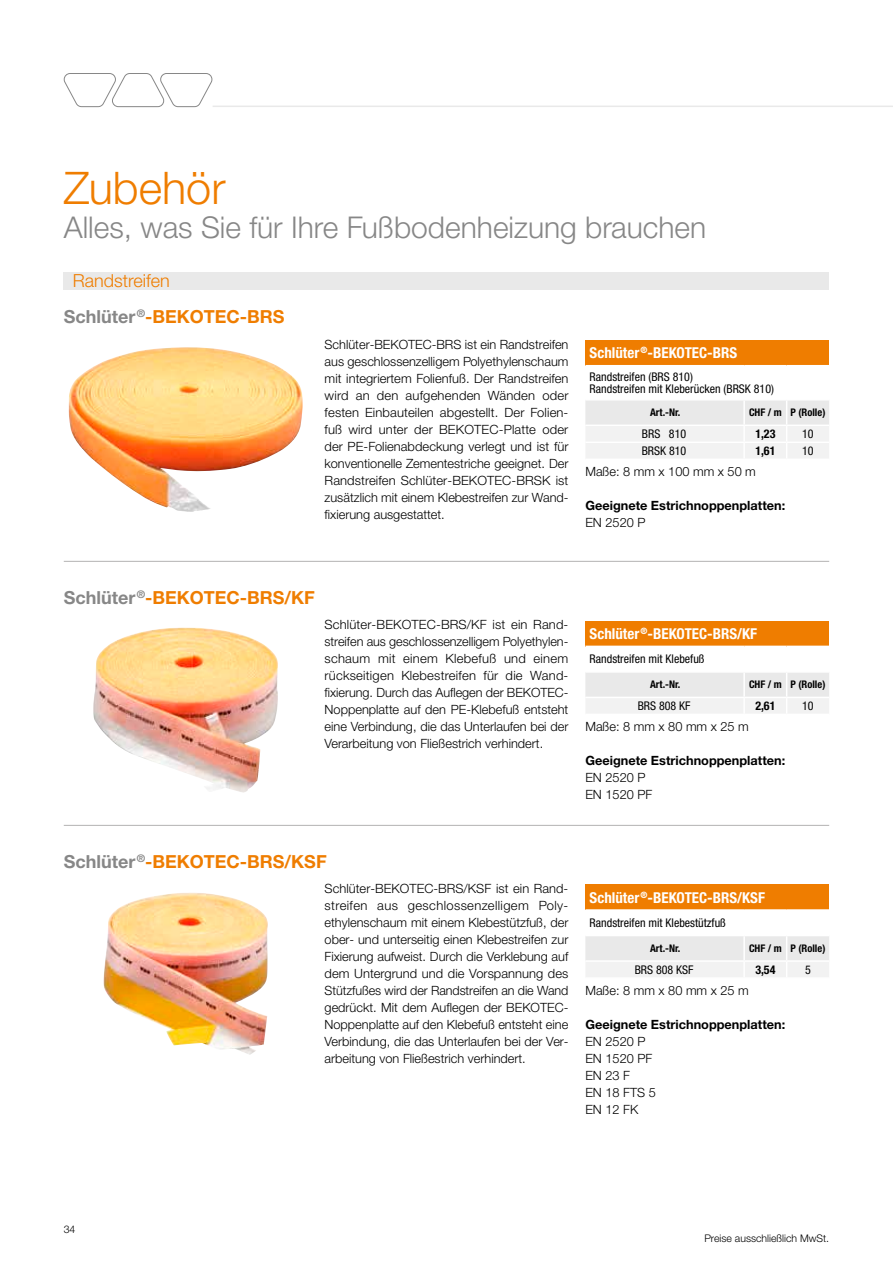
<style>
.page{position:relative;width:893px;height:1263px;background:#fff}
.page>*{position:absolute;margin:0;border:0;box-sizing:border-box;transform-origin:0 0}
.t1{font:300 45px "Helvetica Neue LTW1 G";color:#ef7d00}
.t2{font:300 30px "Helvetica Neue LTW1 G";color:#878787}
.t3{font:700 18px "Helvetica Neue LTW1 G";color:#ef7d00}
.t4{font:300 18px "Helvetica Neue LTW1 G";color:#ef7d00}
.t5{font:700 condensed 15px "Helvetica Neue LTW1 G";color:#fff}
.t6{font:300 12.75px/17px "Helvetica Neue LTW1 G";color:#000;text-align:justify}
.t7{font:700 12.75px "Helvetica Neue LTW1 G";color:#000}
.t8{font:condensed 12px/12.8px "Helvetica Neue LTW1 G";color:#000}
.t9{font:700 condensed 12px "Helvetica Neue LTW1 G";color:#000}
.t10{font:700 condensed 10.5px "Helvetica Neue LTW1 G";color:#000}
.t11{font:300 10.5px "Helvetica Neue LTW1 G";color:#000}
.s1{color:#878787}
</style>
<div class="page">
<svg style="left:64px;top:73px;width:148px;height:34px"></svg>
<hr style="left:213px;top:106px;width:680px;height:1px;background:#e9e9e9">
<img style="left:69px;top:347px;width:234px;height:165px">
<div style="left:64px;top:272px;width:765px;height:17px;background:#e9e9e9"></div>
<div style="left:585px;top:340px;width:244px;height:26px;background:#ef7d00"></div>
<hr style="left:585px;top:365px;width:159px;height:1px;background:#fff">
<hr style="left:744px;top:365px;width:43px;height:1px;background:#fff">
<hr style="left:787px;top:365px;width:42px;height:1px;background:#fff">
<svg style="left:585px;top:400px;width:244px;height:58px"></svg>
<img style="left:93px;top:631px;width:185px;height:162px">
<div style="left:585px;top:621px;width:244px;height:25px;background:#ef7d00"></div>
<svg style="left:585px;top:673px;width:244px;height:40px"></svg>
<img style="left:103px;top:893px;width:165px;height:162px">
<div style="left:585px;top:884px;width:244px;height:26px;background:#ef7d00"></div>
<hr style="left:585px;top:909px;width:159px;height:2px;background:#fff">
<hr style="left:744px;top:909px;width:43px;height:2px;background:#fff">
<hr style="left:787px;top:909px;width:42px;height:2px;background:#fff">
<svg style="left:585px;top:936px;width:244px;height:41px"></svg>
<hr style="left:64px;top:561px;width:765px;height:1px;background:#b3b2b2">
<hr style="left:64px;top:825px;width:765px;height:1px;background:#b3b2b2">
<h1 class="t1" style="left:64px;top:161px;width:163px">Zubehör</h1>
<h2 class="t2" style="left:64px;top:209px;width:644px">Alles, was Sie für Ihre Fußbodenheizung brauchen</h2>
<h3 class="t4" style="left:73px;top:270px;width:99px">Randstreifen</h3>
<h3 class="t3" style="left:64px;top:306px;width:222px"><span class="s1">Schlüter</span> <sup>®</sup>-BEKOTEC-BRS</h3>
<p class="t6" style="left:325px;top:336px;width:245px">Schlüter-BEKOTEC-BRS ist ein Randstreifen aus geschlossenzelligem Polyethylenschaum mit integriertem Folienfuß. Der Randstreifen wird an den aufgehenden Wänden oder festen Einbauteilen abgestellt. Der Folien&shy;fuß wird unter der BEKOTEC-Platte oder der PE-Folienabdeckung verlegt und ist für konventionelle Zementestriche geeignet. Der Randstreifen Schlüter-BEKOTEC-BRSK ist zusätzlich mit einem Klebestreifen zur Wand&shy;fixierung ausgestattet.</p>
<p class="t5" style="left:590px;top:344px;width:149px">Schlüter <sup>®</sup>-BEKOTEC-BRS</p>
<p class="t8" style="left:590px;top:370px;width:186px">Randstreifen (BRS 810)<br>Randstreifen mit Kleberücken (BRSK 810)</p>
<p class="t10" style="left:650px;top:406px;width:32px">Art.-Nr.</p>
<p class="t10" style="left:749px;top:406px;width:78px">CHF / m P (Rolle)</p>
<p class="t8" style="left:642px;top:427px;width:46px">BRS 810</p>
<p class="t9" style="left:755px;top:427px;width:22px">1,23</p>
<p class="t8" style="left:802px;top:427px;width:13px">10</p>
<p class="t8" style="left:642px;top:445px;width:46px">BRSK 810</p>
<p class="t9" style="left:755px;top:444px;width:22px">1,61</p>
<p class="t8" style="left:802px;top:445px;width:13px">10</p>
<p class="t6" style="left:585px;top:463px;width:172px">Maße: 8 mm x 100 mm x 50 m</p>
<p class="t7" style="left:585px;top:498px;width:201px">Geeignete Estrichnoppenplatten:</p>
<p class="t6" style="left:585px;top:514px;width:62px">EN 2520 P</p>
<h3 class="t3" style="left:64px;top:586px;width:253px"><span class="s1">Schlüter</span> <sup>®</sup>-BEKOTEC-BRS/KF</h3>
<p class="t6" style="left:325px;top:616px;width:245px">Schlüter-BEKOTEC-BRS/KF ist ein Rand&shy;streifen aus geschlossenzelligem Polyethylen&shy;schaum mit einem Klebefuß und einem rückseitigen Klebestreifen für die Wand&shy;fixierung. Durch das Auflegen der BEKOTEC-Noppenplatte auf den PE-Klebefuß entsteht eine Verbindung, die das Unterlaufen bei der Verarbeitung von Fließestrich verhindert.</p>
<p class="t5" style="left:590px;top:625px;width:169px">Schlüter <sup>®</sup>-BEKOTEC-BRS/KF</p>
<p class="t8" style="left:590px;top:653px;width:116px">Randstreifen mit Klebefuß</p>
<p class="t10" style="left:650px;top:678px;width:32px">Art.-Nr.</p>
<p class="t10" style="left:749px;top:678px;width:78px">CHF / m P (Rolle)</p>
<p class="t8" style="left:638px;top:700px;width:54px">BRS 808 KF</p>
<p class="t9" style="left:755px;top:699px;width:22px">2,61</p>
<p class="t8" style="left:802px;top:700px;width:13px">10</p>
<p class="t6" style="left:585px;top:718px;width:165px">Maße: 8 mm x 80 mm x 25 m</p>
<p class="t7" style="left:585px;top:753px;width:201px">Geeignete Estrichnoppenplatten:</p>
<p class="t6" style="left:585px;top:769px;width:68px">EN 2520 P<br>EN 1520 PF</p>
<h3 class="t3" style="left:64px;top:850px;width:264px"><span class="s1">Schlüter</span> <sup>®</sup>-BEKOTEC-BRS/KSF</h3>
<p class="t6" style="left:325px;top:880px;width:245px">Schlüter-BEKOTEC-BRS/KSF ist ein Rand&shy;streifen aus geschlossenzelligem Poly&shy;ethylenschaum mit einem Klebestützfuß, der ober- und unterseitig einen Klebestreifen zur Fixierung aufweist. Durch die Verklebung auf dem Untergrund und die Vorspannung des Stützfußes wird der Randstreifen an die Wand gedrückt. Mit dem Auflegen der BEKOTEC-Noppenplatte auf den Klebefuß entsteht eine Verbindung, die das Unterlaufen bei der Ver&shy;arbeitung von Fließestrich verhindert.</p>
<p class="t5" style="left:590px;top:888px;width:177px">Schlüter <sup>®</sup>-BEKOTEC-BRS/KSF</p>
<p class="t8" style="left:590px;top:916px;width:138px">Randstreifen mit Klebestützfuß</p>
<p class="t10" style="left:650px;top:942px;width:32px">Art.-Nr.</p>
<p class="t10" style="left:749px;top:942px;width:78px">CHF / m P (Rolle)</p>
<p class="t8" style="left:635px;top:963px;width:60px">BRS 808 KSF</p>
<p class="t9" style="left:755px;top:962px;width:22px">3,54</p>
<p class="t8" style="left:805px;top:963px;width:7px">5</p>
<p class="t6" style="left:585px;top:982px;width:165px">Maße: 8 mm x 80 mm x 25 m</p>
<p class="t7" style="left:585px;top:1017px;width:201px">Geeignete Estrichnoppenplatten:</p>
<p class="t6" style="left:585px;top:1033px;width:72px;text-align:left">EN 2520 P<br>EN 1520 PF<br>EN 23 F<br>EN 18 FTS 5<br>EN 12 FK</p>
<p class="t11" style="left:64px;top:1223px;width:13px">34</p>
<p class="t11" style="left:704px;top:1231px;width:126px">Preise ausschließlich MwSt.</p>
</div>
